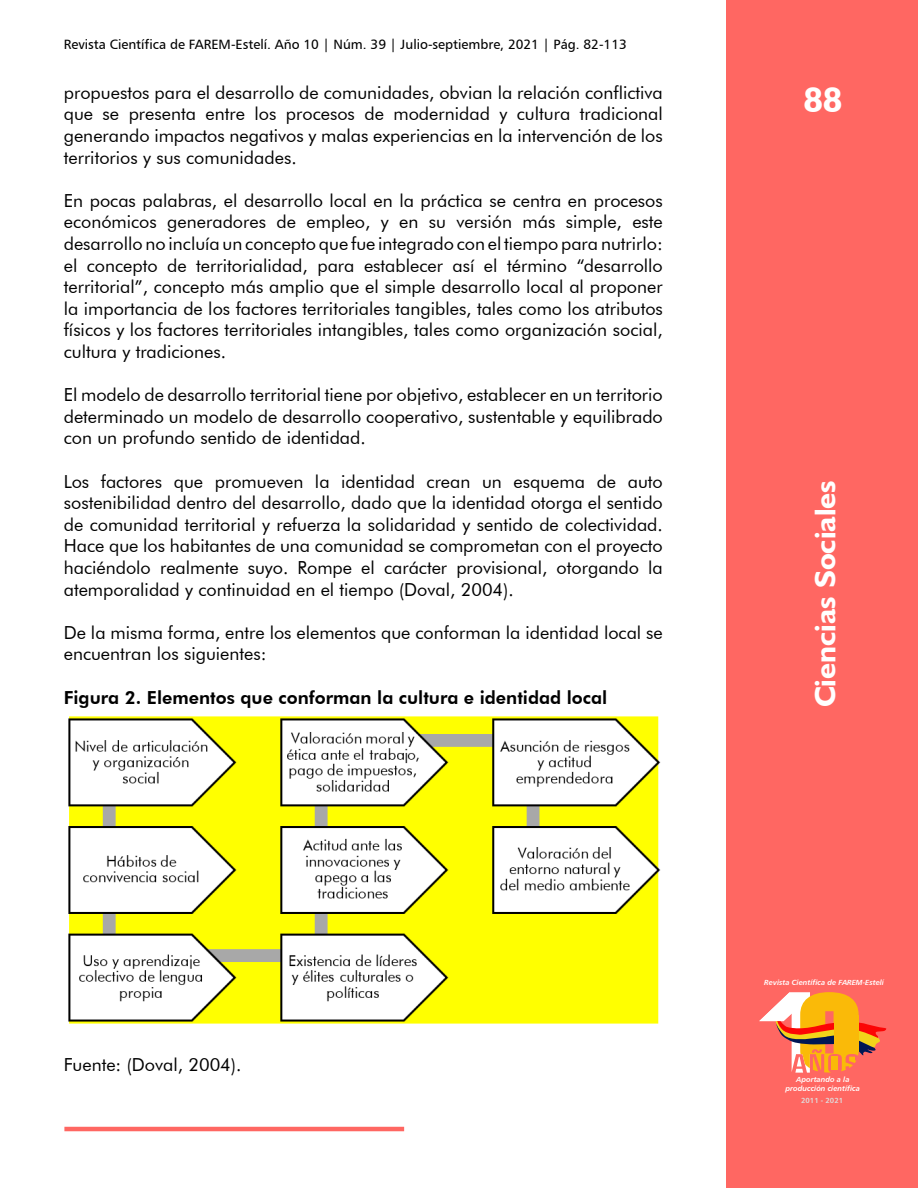
<style>
.page{position:relative;width:918px;height:1188px;background:#fff}
.page>*{position:absolute;margin:0;border:0;box-sizing:border-box;transform-origin:0 0}
.t1{font:700 36px "Humanist 521 BT";color:#fff}
.t2{font:700 30px "Humanist 521 BT";color:#fff}
.t3{font:18px/21.6px "Futura BT";color:#000;text-align:justify}
.t4{font:800 18px "Futura BT";color:#000}
.t5{font:13.5px "Humanist 777 BT Roman B";color:#000}
.t6{font:7.35px/8.9px "Humanist 777 BT Bold Italic B";color:#fff;text-align:center}
.t7{font:7.35px "Humanist 777 BT Bold B";color:#dedede}
</style>
<div class="page">
<div style="left:727px;top:0;width:191px;height:1188px;background:#ff6762"></div>
<hr style="left:64px;top:1127px;width:340px;height:4px;background:#ff6762">
<svg style="left:759px;top:992px;width:128px;height:81px"></svg>
<div style="left:834px;top:1015px;width:24px;height:36px;background:#faba08"></div>
<img style="left:68px;top:716px;width:593px;height:308px">
<p class="t5" style="left:64px;top:36px;width:565px">Revista Científica de FAREM-Estelí. Año 10 | Núm. 39 | Julio-septiembre, 2021 | Pág. 82-113</p>
<p class="t3" style="left:64px;top:81px;width:601px">propuestos para el desarrollo de comunidades, obvian la relación conflictiva que se presenta entre los procesos de modernidad y cultura tradicional generando impactos negativos y malas experiencias en la intervención de los territorios y sus comunidades.</p>
<p class="t3" style="left:64px;top:189px;width:601px">En pocas palabras, el desarrollo local en la práctica se centra en procesos económicos generadores de empleo, y en su versión más simple, este desarrollo no incluía un concepto que fue integrado con el tiempo para nutrirlo: el concepto de territorialidad, para establecer así el término “desarrollo territorial”, concepto más amplio que el simple desarrollo local al proponer la importancia de los factores territoriales tangibles, tales como los atributos físicos y los factores territoriales intangibles, tales como organización social, cultura y tradiciones.</p>
<p class="t3" style="left:64px;top:384px;width:601px">El modelo de desarrollo territorial tiene por objetivo, establecer en un territorio determinado un modelo de desarrollo cooperativo, sustentable y equilibrado con un profundo sentido de identidad.</p>
<p class="t3" style="left:64px;top:470px;width:601px">Los factores que promueven la identidad crean un esquema de auto sostenibilidad dentro del desarrollo, dado que la identidad otorga el sentido de comunidad territorial y refuerza la solidaridad y sentido de colectividad.<br>Hace que los habitantes de una comunidad se comprometan con el proyecto haciéndolo realmente suyo. Rompe el carácter provisional, otorgando la atemporalidad y continuidad en el tiempo (Doval, 2004).</p>
<p class="t3" style="left:64px;top:621px;width:601px">De la misma forma, entre los elementos que conforman la identidad local se encuentran los siguientes:</p>
<p class="t4" style="left:64px;top:686px;width:545px">Figura 2. Elementos que conforman la cultura e identidad local</p>
<h1 class="t1" style="left:803px;top:78px;width:41px">88</h1>
<h2 class="t2" style="left:807px;top:707px;width:228px;rotate:-90deg">Ciencias Sociales</h2>
<p class="t3" style="left:64px;top:1053px;width:179px">Fuente: (Doval, 2004).</p>
<p class="t6" style="left:764px;top:978px;width:121px">Revista Científica de FAREM-Estelí</p>
<p class="t6" style="left:786px;top:1075px;width:76px">Aportando a la producción científica</p>
<p class="t7" style="left:801px;top:1096px;width:43px">2011 - 2021</p>
</div>
